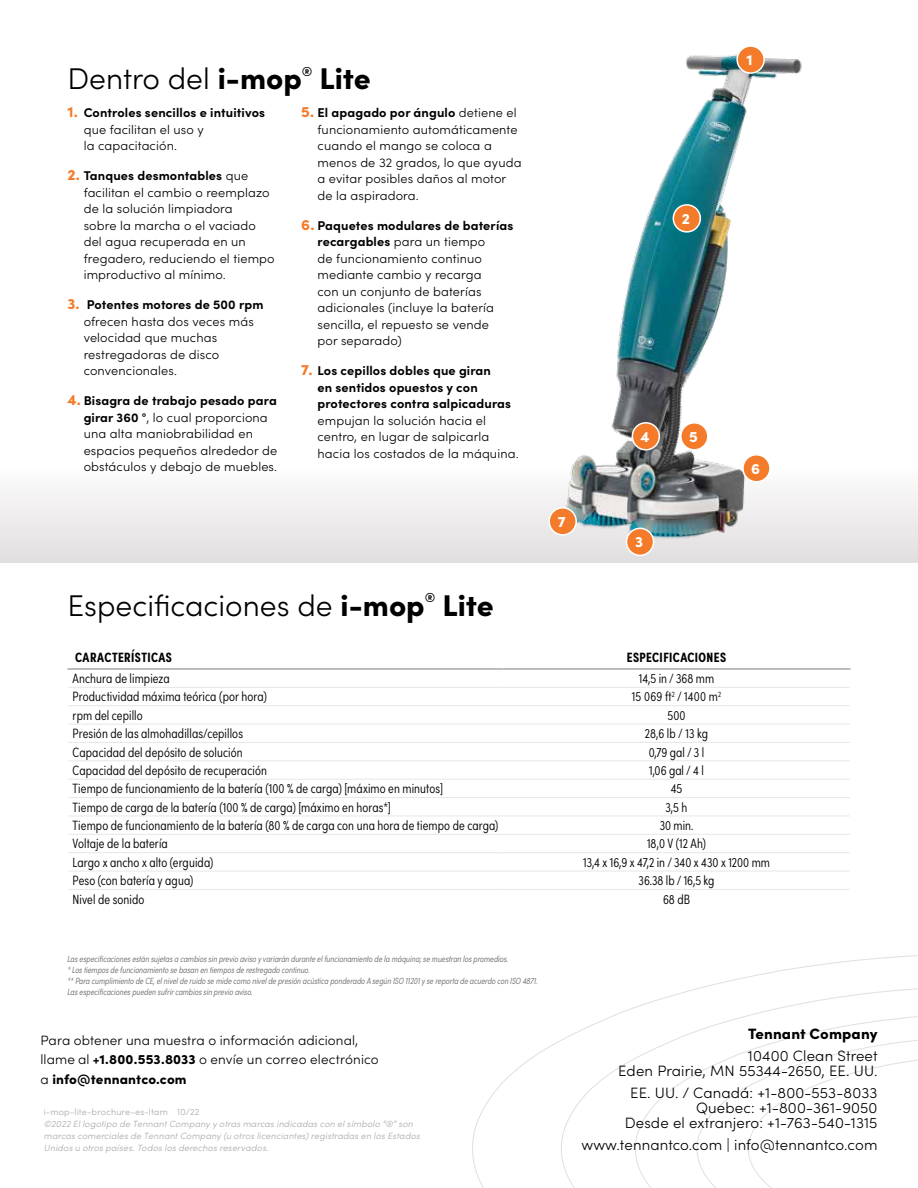
<style>
.page{position:relative;width:918px;height:1188px;background:#fff}
.page>*{position:absolute;margin:0;border:0;box-sizing:border-box;transform-origin:0 0}
.t1{font:300 30px "Sofia Pro";color:#000}
.t2{font:900 30px "Sofia Pro";color:#000}
.t3{font:300 15px/15px "Sofia Pro";letter-spacing:.01em;color:#000;text-align:right}
.t4{font:900 15px "Sofia Pro";letter-spacing:.01em;color:#000}
.t5{font:900 15px "Sofia Pro";color:#fff}
.t6{font:300 13.5px "Sofia Pro Condensed";letter-spacing:.01em;color:#000}
.t7{font:300 13.5px/19.5px "Sofia Pro";letter-spacing:.01em;color:#000}
.t8{font:700 13.5px "Sofia Pro Condensed";letter-spacing:.03em;color:#000}
.t9{font:900 13.05px "Sofia Pro";color:#000}
.t10{font:300 12.75px/16.5px "Sofia Pro";letter-spacing:.01em;color:#000}
.t11{font:700 12.75px/16.5px "Sofia Pro";letter-spacing:.01em;color:#000}
.t12{font:italic 300 9px/10.8px "Sofia Pro Condensed";color:#6d6e71}
.t13{font:italic 300 9px/12px "Sofia Pro";letter-spacing:.02em;color:#a7a8a9}
.t14{font:300 9px "Sofia Pro";letter-spacing:.02em;color:#a7a8a9}
.s1{font-weight:900}
.s2{font-weight:900;font-size:15px;color:#f47b29}
.s3{font-weight:700}
</style>
<div class="page">
<svg style="left:472px;top:955px;width:446px;height:233px"></svg>
<div style="left:0;top:468px;width:918px;height:95px;background:linear-gradient(to bottom,#fdfdfc,#e1dedf)"></div>
<img style="left:550px;top:54px;width:257px;height:492px">
<div style="left:673px;top:205px;width:27px;height:27px;background:#f47b29;border-radius:50%"></div>
<div style="left:673px;top:204px;width:28px;height:29px;border:2px solid #fff;border-radius:50%"></div>
<div style="left:627px;top:528px;width:27px;height:27px;background:#f47b29;border-radius:50%"></div>
<div style="left:626px;top:528px;width:28px;height:28px;border:2px solid #fff;border-radius:50%"></div>
<div style="left:737px;top:46px;width:27px;height:27px;background:#f47b29;border-radius:50%"></div>
<div style="left:736px;top:45px;width:29px;height:29px;border:2px solid #fff;border-radius:50%"></div>
<hr style="left:68px;top:705px;width:435px;height:1px;background:#e6e7e8">
<hr style="left:503px;top:705px;width:347px;height:1px;background:#e6e7e8">
<hr style="left:68px;top:724px;width:435px;height:1px;background:#e6e7e8">
<hr style="left:503px;top:724px;width:347px;height:1px;background:#e6e7e8">
<hr style="left:68px;top:742px;width:435px;height:1px;background:#e6e7e8">
<hr style="left:503px;top:742px;width:347px;height:1px;background:#e6e7e8">
<hr style="left:68px;top:760px;width:435px;height:1px;background:#e6e7e8">
<hr style="left:503px;top:760px;width:347px;height:1px;background:#e6e7e8">
<hr style="left:68px;top:779px;width:435px;height:1px;background:#e6e7e8">
<hr style="left:503px;top:779px;width:347px;height:1px;background:#e6e7e8">
<hr style="left:68px;top:797px;width:435px;height:1px;background:#e6e7e8">
<hr style="left:503px;top:797px;width:347px;height:1px;background:#e6e7e8">
<hr style="left:68px;top:816px;width:435px;height:1px;background:#e6e7e8">
<hr style="left:503px;top:816px;width:347px;height:1px;background:#e6e7e8">
<hr style="left:68px;top:834px;width:435px;height:1px;background:#e6e7e8">
<hr style="left:503px;top:834px;width:347px;height:1px;background:#e6e7e8">
<hr style="left:68px;top:852px;width:435px;height:1px;background:#e6e7e8">
<hr style="left:503px;top:852px;width:347px;height:1px;background:#e6e7e8">
<hr style="left:68px;top:871px;width:435px;height:1px;background:#e6e7e8">
<hr style="left:503px;top:871px;width:347px;height:1px;background:#e6e7e8">
<hr style="left:68px;top:889px;width:435px;height:1px;background:#e6e7e8">
<hr style="left:503px;top:889px;width:347px;height:1px;background:#e6e7e8">
<hr style="left:68px;top:668px;width:435px;height:2px;background:#a7a8a9">
<hr style="left:503px;top:668px;width:347px;height:2px;background:#a7a8a9">
<hr style="left:68px;top:687px;width:435px;height:1px;background:#e6e7e8">
<hr style="left:503px;top:687px;width:347px;height:1px;background:#e6e7e8">
<div style="left:632px;top:423px;width:27px;height:27px;background:#f47b29;border-radius:50%"></div>
<div style="left:632px;top:422px;width:28px;height:29px;border:2px solid #fff;border-radius:50%"></div>
<div style="left:681px;top:423px;width:27px;height:27px;background:#f47b29;border-radius:50%"></div>
<div style="left:680px;top:422px;width:29px;height:29px;border:2px solid #fff;border-radius:50%"></div>
<div style="left:743px;top:455px;width:27px;height:27px;background:#f47b29;border-radius:50%"></div>
<div style="left:742px;top:454px;width:29px;height:29px;border:2px solid #fff;border-radius:50%"></div>
<div style="left:549px;top:508px;width:27px;height:27px;background:#f47b29;border-radius:50%"></div>
<div style="left:548px;top:507px;width:29px;height:29px;border:2px solid #fff;border-radius:50%"></div>
<h1 class="t1" style="left:68px;top:57px;width:236px">Dentro del <span class="s1">i-mop</span></h1>
<p class="t9" style="left:302px;top:61px;width:12px">®</p>
<h1 class="t2" style="left:320px;top:55px;width:53px">Lite</h1>
<p class="t10" style="left:84px;top:104px;width:183px;text-indent:-16px"><span class="s2">1.</span> <span class="s3">Controles sencillos e intuitivos </span>que facilitan el uso y<br>la capacitación.</p>
<p class="t10" style="left:84px;top:167px;width:192px;text-indent:-16px"><span class="s2">2.</span> <span class="s3">Tanques desmontables</span> que facilitan el cambio o reemplazo de la solución limpiadora<br>sobre la marcha o el vaciado del agua recuperada en un fregadero, reduciendo el tiempo improductivo al mínimo.</p>
<p class="t10" style="left:84px;top:296px;width:181px;text-indent:-16px"><span class="s2">3.</span> <span class="s3">Potentes motores de 500 rpm </span>ofrecen hasta dos veces más velocidad que muchas restregadoras de disco convencionales.</p>
<p class="t10" style="left:84px;top:392px;width:195px;text-indent:-16px"><span class="s2">4.</span> <span class="s3">Bisagra de trabajo pesado para girar 360 °</span>, lo cual proporciona una alta maniobrabilidad en espacios pequeños alrededor de obstáculos y debajo de muebles.</p>
<p class="t10" style="left:318px;top:104px;width:206px;text-indent:-16px"><span class="s2">5.</span> <span class="s3">El apagado por ángulo</span> detiene el funcionamiento automáticamente cuando el mango se coloca a menos de 32 grados, lo que ayuda a evitar posibles daños al motor de la aspiradora.</p>
<p class="t10" style="left:318px;top:216px;width:197px;text-indent:-16px"><span class="s2">6.</span> <span class="s3">Paquetes modulares de baterías recargables</span> para un tiempo<br>de funcionamiento continuo mediante cambio y recarga<br>con un conjunto de baterías adicionales (incluye la batería sencilla, el repuesto se vende<br>por separado)</p>
<p class="t11" style="left:318px;top:361px;width:195px;text-indent:-16px"><span class="s2">7.</span> Los cepillos dobles que giran<br>en sentidos opuestos y con protectores contra salpicaduras</p>
<p class="t10" style="left:318px;top:411px;width:203px">empujan la solución hacia el centro, en lugar de salpicarla hacia los costados de la máquina.</p>
<h1 class="t1" style="left:68px;top:583px;width:359px">Especificaciones de <span class="s1">i-mop</span></h1>
<p class="t9" style="left:425px;top:587px;width:12px">®</p>
<h1 class="t2" style="left:442px;top:582px;width:53px">Lite</h1>
<p class="t5" style="left:558px;top:510px;width:9px">7</p>
<p class="t5" style="left:747px;top:48px;width:8px">1</p>
<p class="t5" style="left:682px;top:207px;width:10px">2</p>
<p class="t5" style="left:640px;top:425px;width:11px">4</p>
<p class="t5" style="left:689px;top:425px;width:10px">5</p>
<p class="t5" style="left:635px;top:530px;width:9px">3</p>
<p class="t5" style="left:751px;top:457px;width:10px">6</p>
<p class="t8" style="left:75px;top:647px;width:98px">CARACTERÍSTICAS</p>
<p class="t8" style="left:627px;top:647px;width:101px">ESPECIFICACIONES</p>
<p class="t6" style="left:73px;top:669px;width:99px">Anchura de limpieza</p>
<p class="t6" style="left:639px;top:669px;width:77px">14,5 in / 368 mm</p>
<p class="t6" style="left:73px;top:687px;width:196px">Productividad máxima teórica (por hora)</p>
<p class="t6" style="left:632px;top:687px;width:91px">15 069 ft<sup>2</sup> / 1400 m<sup>2</sup></p>
<p class="t6" style="left:73px;top:705px;width:72px">rpm del cepillo</p>
<p class="t6" style="left:668px;top:705px;width:19px">500</p>
<p class="t6" style="left:73px;top:724px;width:172px">Presión de las almohadillas/cepillos</p>
<p class="t6" style="left:645px;top:724px;width:65px">28,6 lb / 13 kg</p>
<p class="t6" style="left:73px;top:742px;width:172px">Capacidad del depósito de solución</p>
<p class="t6" style="left:649px;top:742px;width:57px">0,79 gal / 3 l</p>
<p class="t6" style="left:73px;top:760px;width:196px">Capacidad del depósito de recuperación</p>
<p class="t6" style="left:649px;top:760px;width:56px">1,06 gal / 4 l</p>
<p class="t6" style="left:73px;top:779px;width:372px">Tiempo de funcionamiento de la batería (100 % de carga) [máximo en minutos]</p>
<p class="t6" style="left:671px;top:779px;width:13px">45</p>
<p class="t6" style="left:73px;top:797px;width:320px">Tiempo de carga de la batería (100 % de carga) [máximo en horas*]</p>
<p class="t6" style="left:666px;top:797px;width:23px">3,5 h</p>
<p class="t6" style="left:73px;top:816px;width:427px">Tiempo de funcionamiento de la batería (80 % de carga con una hora de tiempo de carga)</p>
<p class="t6" style="left:660px;top:816px;width:35px">30 min.</p>
<p class="t6" style="left:73px;top:834px;width:97px">Voltaje de la batería</p>
<p class="t6" style="left:647px;top:834px;width:61px">18,0 V (12 Ah)</p>
<p class="t6" style="left:73px;top:852px;width:142px">Largo x ancho x alto (erguida)</p>
<p class="t6" style="left:583px;top:852px;width:188px">13,4 x 16,9 x 47,2 in / 340 x 430 x 1200 mm</p>
<p class="t6" style="left:73px;top:871px;width:122px">Peso (con batería y agua)</p>
<p class="t6" style="left:639px;top:871px;width:77px">36.38 lb / 16,5 kg</p>
<p class="t6" style="left:73px;top:889px;width:73px">Nivel de sonido</p>
<p class="t6" style="left:663px;top:889px;width:28px">68 dB</p>
<p class="t12" style="left:68px;top:953px;width:472px">Las especificaciones están sujetas a cambios sin previo aviso y variarán durante el funcionamiento de la máquina; se muestran los promedios.<br>* Los tiempos de funcionamiento se basan en tiempos de restregado continuo.<br>** Para cumplimiento de CE, el nivel de ruido se mide como nivel de presión acústica ponderado A según ISO 11201 y se reporta de acuerdo con ISO 4871.<br>Las especificaciones pueden sufrir cambios sin previo aviso.</p>
<p class="t7" style="left:40px;top:1029px;width:340px">Para obtener una muestra o información adicional, llame al <span class="s1">+1.800.553.8033</span> o envíe un correo electrónico a <span class="s1">info@tennantco.com</span></p>
<p class="t14" style="left:44px;top:1105px;width:157px">i-mop-lite-brochure-es-ltam 10/22</p>
<p class="t13" style="left:44px;top:1117px;width:378px">©2022 El logotipo de Tennant Company y otras marcas indicadas con el símbolo “®” son marcas comerciales de Tennant Company (u otros licenciantes) registradas en los Estados<br>Unidos u otros países. Todos los derechos reservados.</p>
<p class="t4" style="left:748px;top:1022px;width:131px">Tennant Company</p>
<p class="t3" style="left:618px;top:1048px;width:261px">10400 Clean Street<br>Eden Prairie, MN 55344-2650, EE. UU.</p>
<p class="t3" style="left:625px;top:1084px;width:254px">EE. UU. / Canadá: +1-800-553-8033<br>Quebec: +1-800-361-9050<br>Desde el extranjero: +1-763-540-1315</p>
<p class="t3" style="left:581px;top:1136px;width:298px">www.tennantco.com | info@tennantco.com</p>
</div>
